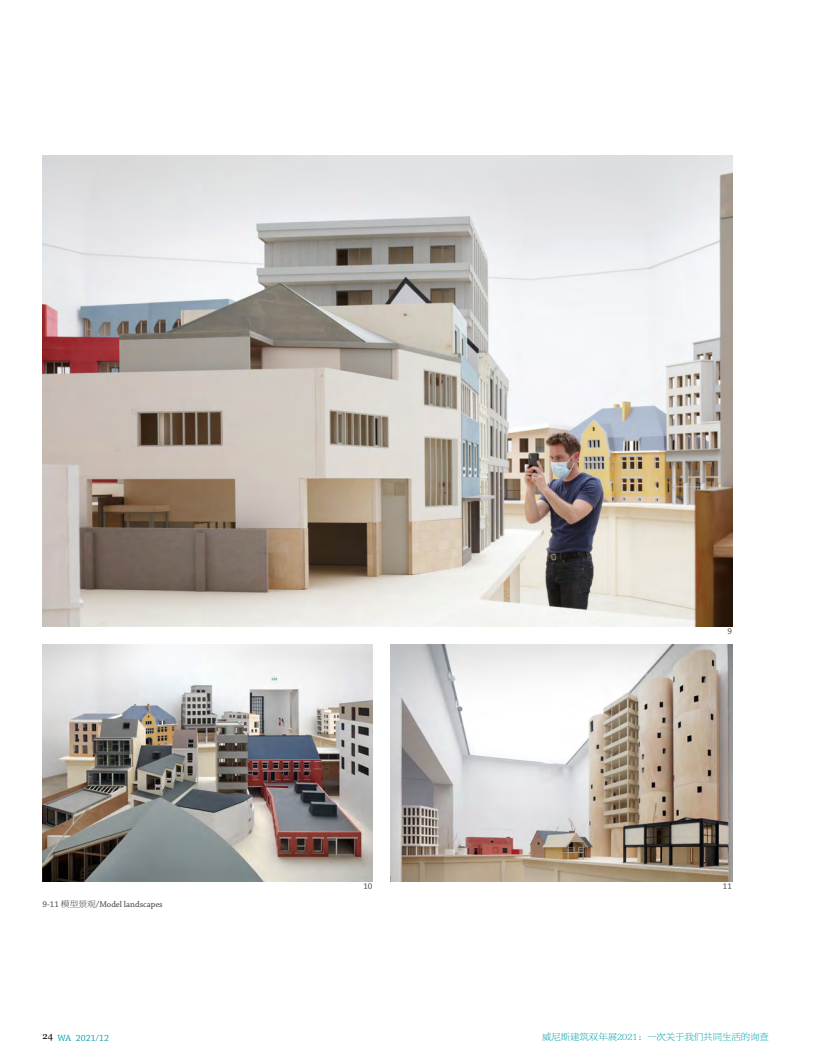
<style>
.page{position:relative;width:815px;height:1063px;background:#fff}
.page>*{position:absolute;margin:0;border:0;box-sizing:border-box;transform-origin:0 0}
.t1{font:9.38px "FZBYSK GBK1 0";color:#009fa8}
.t2{font:9.38px "Chaparral Pro";color:#009fa8}
.t3{font:8.75px "Chaparral Pro";color:#3e3a39}
.s1{font-family:"FZBYSK GBK1 0"}
</style>
<div class="page">
<img style="left:42px;top:156px;width:690px;height:471px">
<img style="left:42px;top:644px;width:331px;height:238px">
<img style="left:390px;top:644px;width:342px;height:238px">
<p class="t3" style="left:727px;top:627px;width:6px">9</p>
<p class="t3" style="left:42px;top:899px;width:122px">9-11 <span class="s1">模型景观</span>/Model landscapes</p>
<p class="t3" style="left:363px;top:882px;width:11px">10</p>
<p class="t3" style="left:723px;top:882px;width:11px">11</p>
<p class="t2" style="left:43px;top:1033px;width:68px"><sup>24</sup> WA 2021/12</p>
<p class="t1" style="left:542px;top:1032px;width:228px">威尼斯建筑双年展2021：一次关于我们共同生活的询查</p>
</div>
